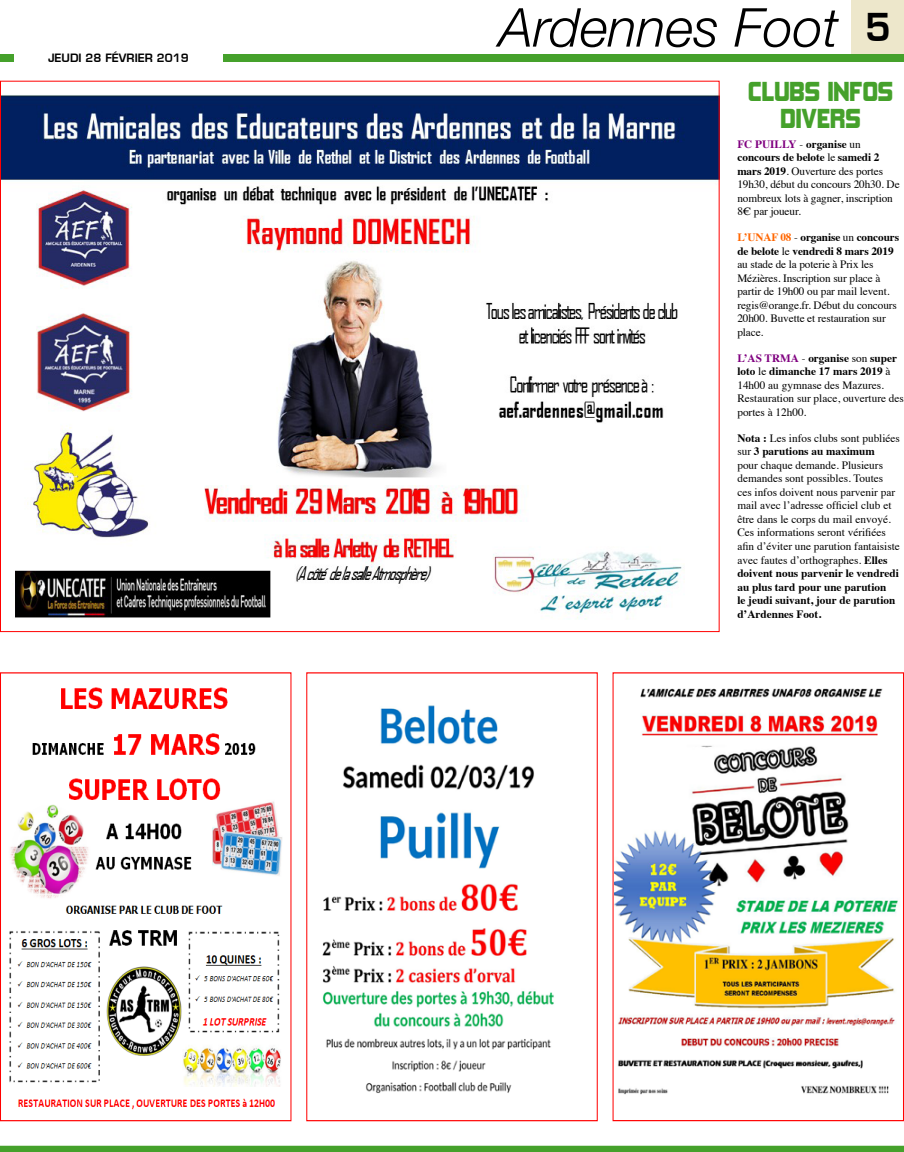
<style>
.page{position:relative;width:904px;height:1152px;background:#fff}
.page>*{position:absolute;margin:0;border:0;box-sizing:border-box;transform-origin:0 0}
.t1{font:italic 300 53.62px "Helvetica Neue";color:#000}
.t2{font:600 37.5px "Eurostile LT";color:#000}
.t3{font:25px/27.5px "TR Kimberley";color:#45a12b;text-align:center}
.t4{font:11.25px/13.5px "Times";color:#000}
.t5{font:600 11.25px "Eurostile LT";color:#000}
.s1{font-weight:700;color:#800080}
.s2{font-weight:700}
.s3{font-weight:700;color:#f60}
</style>
<div class="page">
<div style="left:851px;top:0;width:53px;height:54px;background:#ede7cb"></div>
<div style="left:0;top:54px;width:904px;height:8px;background:#45a12b"></div>
<div style="left:14px;top:53px;width:208px;height:17px;background:#fff"></div>
<div style="left:0;top:1145px;width:904px;height:7px;background:#45a12b"></div>
<img style="left:2px;top:95px;width:715px;height:525px">
<img style="left:614px;top:688px;width:284px;height:407px">
<div style="left:612px;top:672px;width:292px;height:449px;border:1px solid #f00"></div>
<img style="left:9px;top:687px;width:273px;height:423px">
<div style="left:0;top:672px;width:291px;height:449px;border:1px solid #f00"></div>
<img style="left:322px;top:705px;width:232px;height:388px">
<p class="t5" style="left:48px;top:51px;width:142px">JEUDI 28 FÉVRIER 2019</p>
<h1 class="t1" style="left:499px;top:-4px;width:340px">Ardennes Foot</h1>
<h2 class="t2" style="left:864px;top:4px;width:28px">5</h2>
<h3 class="t3" style="left:748px;top:76px;width:146px">CLUBS INFOS<br>DIVERS</h3>
<p class="t4" style="left:737px;top:136px;width:164px"><span class="s1">FC PUILLY</span> - <span class="s2">organise</span> un <span class="s2">concours de belote</span> le <span class="s2">samedi 2 mars 2019</span>. Ouverture des portes<br>19h30, début du concours 20h30. De nombreux lots à gagner, inscription<br>8€ par joueur.</p>
<p class="t4" style="left:737px;top:230px;width:163px"><span class="s3">L’UNAF 08</span> - <span class="s2">organise</span> un <span class="s2">concours de belote</span> le <span class="s2">vendredi 8 mars 2019 </span>au stade de la poterie à Prix les<br>Mézières. Inscription sur place à partir de 19h00 ou par mail levent. regis@orange.fr. Début du concours<br>20h00. Buvette et restauration sur place.</p>
<p class="t4" style="left:737px;top:350px;width:168px"><span class="s1">L’AS TRMA</span> - <span class="s2">organise</span> son <span class="s2">super loto</span> le <span class="s2">dimanche 17 mars 2019</span> à<br>14h00 au gymnase des Mazures.<br>Restauration sur place, ouverture des portes à 12h00.</p>
<p class="t4" style="left:737px;top:430px;width:164px"><span class="s2">Nota :</span> Les infos clubs sont publiées sur <span class="s2">3 parutions au maximum<br></span>pour chaque demande. Plusieurs demandes sont possibles. Toutes ces infos doivent nous parvenir par mail avec l’adresse officiel club et être dans le corps du mail envoyé.<br>Ces informations seront vérifiées afin d’éviter une parution fantaisiste avec fautes d’orthographes. <span class="s2">Elles doivent nous parvenir le vendredi au plus tard pour une parution<br>le jeudi suivant, jour de parution d’Ardennes Foot.</span></p>
</div>
